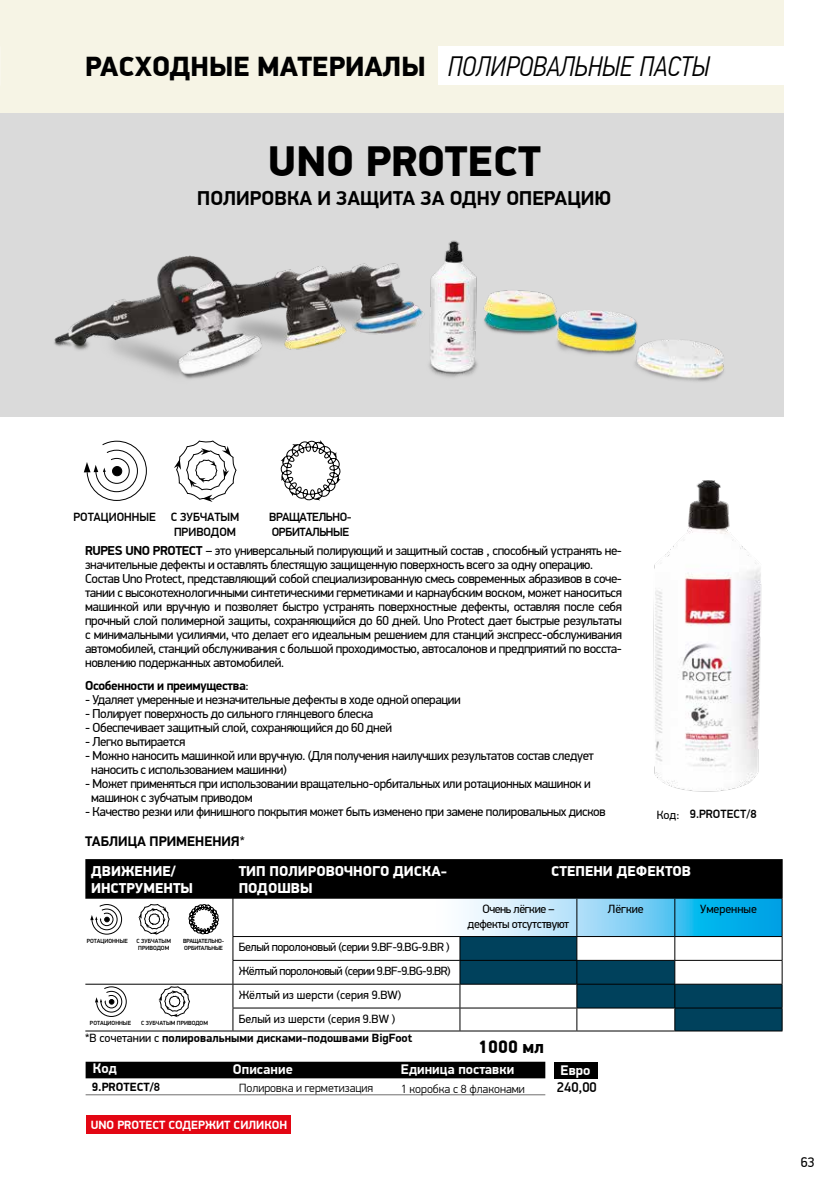
<style>
.page{position:relative;width:840px;height:1191px;background:#fff}
.page>*{position:absolute;margin:0;border:0;box-sizing:border-box;transform-origin:0 0}
.t1{font:900 43.2px "PF Din Display Pro";color:#000}
.t2{font:900 28px "PF Din Display Pro";color:#000}
.t3{font:700 20.2px "PF Din Display Pro";color:#000}
.t4{font:900 18px "PF Din Display Pro";color:#000}
.t5{font:900 14.4px/17.2px "PF Din Display Pro";color:#fff}
.t6{font:700 14px "PF Din Display Pro";color:#fff}
.t7{font:700 14px "PF Din Display Pro";color:#000}
.t8{font:500 14px "PF Din Display Pro";color:#000}
.t9{font:14px "PF Din Display Pro";color:#000}
.t10{font:13px/14px "PF Din Display Pro";letter-spacing:-.03em;color:#000}
.t11{font:700 13px "PF Din Display Pro";letter-spacing:-.03em;color:#000}
.t12{font:12px/23.8px "PF Din Display Pro";letter-spacing:-.03em;color:#000;text-align:center}
.t13{font:700 12px "PF Din Display Pro";color:#000}
.t14{font:300 12px "PF Din Display Pro";color:#000}
.t15{font:500 12px/14.4px "PF Din Display Pro";color:#000}
.t16{font:700 12px "PF Din Display Pro";color:#fff}
.t17{font:500 12px/14.4px "PF Din Display Pro";letter-spacing:-.03em;color:#000}
.t18{font:12px "PF Din Display Pro";color:#000}
.t19{font:500 6px/7.2px "PF Din Display Pro";color:#000}
.t20{font:500 6px/7.2px "PF Din Display Pro";letter-spacing:-.03em;color:#000}
.s1{font-family:"PF Din Text Cond Pro";font-weight:300;font-style:italic}
.s2{font-weight:700}
.s3{font-weight:400}
</style>
<div class="page">
<svg style="left:431px;top:898px;width:350px;height:38px;background:#82d0f0"></svg>
<img style="left:653px;top:480px;width:109px;height:312px">
<div style="left:0;top:0;width:782px;height:113px;background:#f6f4e5"></div>
<svg style="left:280px;top:440px;width:61px;height:60px"></svg>
<svg style="left:84px;top:441px;width:63px;height:60px"></svg>
<svg style="left:174px;top:441px;width:62px;height:61px"></svg>
<svg style="left:90px;top:904px;width:32px;height:30px"></svg>
<svg style="left:95px;top:986px;width:31px;height:30px"></svg>
<svg style="left:158px;top:986px;width:32px;height:31px"></svg>
<svg style="left:138px;top:904px;width:31px;height:31px"></svg>
<svg style="left:188px;top:904px;width:31px;height:30px"></svg>
<div style="left:0;top:113px;width:782px;height:304px;background:#dadada"></div>
<img style="left:54px;top:240px;width:670px;height:142px">
<div style="left:85px;top:859px;width:696px;height:39px;background:#000"></div>
<hr style="left:781px;top:859px;width:1px;height:39px;background:#000">
<hr style="left:232px;top:859px;width:1px;height:39px;background:#000">
<hr style="left:576px;top:898px;width:1px;height:38px;background:#000">
<hr style="left:674px;top:898px;width:1px;height:38px;background:#000">
<hr style="left:781px;top:898px;width:1px;height:38px;background:#000">
<hr style="left:232px;top:936px;width:227px;height:1px;background:#000">
<hr style="left:232px;top:960px;width:227px;height:1px;background:#000">
<hr style="left:233px;top:983px;width:226px;height:1px;background:#000">
<hr style="left:232px;top:1007px;width:227px;height:1px;background:#000">
<svg style="left:232px;top:937px;width:1px;height:93px"></svg>
<hr style="left:233px;top:1030px;width:226px;height:1px;background:#000">
<svg style="left:459px;top:936px;width:323px;height:95px"></svg>
<hr style="left:576px;top:983px;width:98px;height:1px;background:#000">
<hr style="left:674px;top:983px;width:108px;height:1px;background:#000">
<hr style="left:232px;top:898px;width:1px;height:38px;background:#000">
<hr style="left:85px;top:983px;width:148px;height:1px;background:#000">
<hr style="left:85px;top:1030px;width:148px;height:1px;background:#000">
<div style="left:438px;top:47px;width:384px;height:38px;background:#fff"></div>
<div style="left:86px;top:1115px;width:204px;height:18px;background:#e30613"></div>
<div style="left:86px;top:1061px;width:459px;height:17px;background:#000"></div>
<hr style="left:86px;top:1094px;width:459px;height:1px;background:#706f6f">
<div style="left:553px;top:1061px;width:44px;height:17px;background:#000"></div>
<h2 class="t2" style="left:85px;top:49px;width:625px">РАСХОДНЫЕ МАТЕРИАЛЫ <span class="s1">ПОЛИРОВАЛЬНЫЕ ПАСТЫ</span></h2>
<h1 class="t1" style="left:268px;top:134px;width:274px">UNO PROTECT</h1>
<h3 class="t3" style="left:197px;top:186px;width:415px">ПОЛИРОВКА И ЗАЩИТА ЗА ОДНУ ОПЕРАЦИЮ</h3>
<p class="t15" style="left:73px;top:510px;width:84px">РОТАЦИОННЫЕ</p>
<p class="t15" style="left:170px;top:510px;width:70px">С ЗУБЧАТЫМ<br>ПРИВОДОМ</p>
<p class="t17" style="left:269px;top:510px;width:84px">ВРАЩАТЕЛЬНО-<br>ОРБИТАЛЬНЫЕ</p>
<p class="t10" style="left:85px;top:544px;width:538px"><span class="s2">RUPES UNO PROTECT</span> – это универсальный полирующий и защитный состав , способный устранять не&shy;значительные дефекты и оставлять блестящую защищенную поверхность всего за одну операцию.<br>Состав Uno Protect, представляющий собой специализированную смесь современных абразивов в соче&shy;тании с высокотехнологичными синтетическими герметиками и карнаубским воском, может наноситься машинкой или вручную и позволяет быстро устранять поверхностные дефекты, оставляя после себя прочный слой полимерной защиты, сохраняющийся до 60 дней. Uno Protect дает быстрые результаты с минимальными усилиями, что делает его идеальным решением для станций экспресс-обслуживания автомобилей, станций обслуживания с большой проходимостью, автосалонов и предприятий по восста&shy;новлению подержанных автомобилей.</p>
<p class="t11" style="left:85px;top:678px;width:165px">Особенности и преимущества<span class="s3">:</span></p>
<p class="t10" style="left:85px;top:693px;width:377px">- Удаляет умеренные и незначительные дефекты в ходе одной операции</p>
<p class="t10" style="left:85px;top:707px;width:289px">- Полирует поверхность до сильного глянцевого блеска</p>
<p class="t10" style="left:85px;top:721px;width:308px">- Обеспечивает защитный слой, сохраняющийся до 60 дней</p>
<p class="t10" style="left:85px;top:735px;width:102px">- Легко вытирается</p>
<p class="t10" style="left:91px;top:749px;width:504px;text-indent:-6px">- Можно наносить машинкой или вручную. (Для получения наилучших результатов состав следует наносить с использованием машинки)</p>
<p class="t10" style="left:91px;top:777px;width:501px;text-indent:-6px">- Может применяться при использовании вращательно-орбитальных или ротационных машинок и машинок с зубчатым приводом</p>
<p class="t10" style="left:85px;top:805px;width:522px">- Качество резки или финишного покрытия может быть изменено при замене полировальных дисков</p>
<p class="t7" style="left:85px;top:833px;width:161px">ТАБЛИЦА ПРИМЕНЕНИЯ<span class="s3">*</span></p>
<p class="t12" style="left:656px;top:802px;width:24px">Код:</p>
<p class="t15" style="left:689px;top:807px;width:68px">9.PROTECT/8</p>
<p class="t5" style="left:91px;top:862px;width:103px">ДВИЖЕНИЕ/<br>ИНСТРУМЕНТЫ</p>
<p class="t5" style="left:238px;top:862px;width:210px">ТИП ПОЛИРОВОЧНОГО ДИСКА-<br>ПОДОШВЫ</p>
<p class="t5" style="left:551px;top:862px;width:141px">СТЕПЕНИ ДЕФЕКТОВ</p>
<p class="t12" style="left:467px;top:902px;width:103px;line-height:14.4px">Очень лёгкие – дефекты отсутствуют</p>
<p class="t12" style="left:607px;top:897px;width:37px">Лёгкие</p>
<p class="t18" style="left:699px;top:902px;width:58px">Умеренные</p>
<p class="t12" style="left:238px;top:935px;width:213px;text-align:left">Белый поролоновый (серии 9.BF-9.BG-9.BR )<br>Жёлтый поролоновый (серии 9.BF-9.BG-9.BR)<br>Жёлтый из шерсти (серия 9.BW)<br>Белый из шерсти (серия 9.BW )</p>
<p class="t19" style="left:87px;top:937px;width:43px">РОТАЦИОННЫЕ</p>
<p class="t19" style="left:136px;top:937px;width:36px">С ЗУБЧАТЫМ<br>ПРИВОДОМ</p>
<p class="t20" style="left:183px;top:937px;width:43px">ВРАЩАТЕЛЬНО-<br>ОРБИТАЛЬНЫЕ</p>
<p class="t19" style="left:90px;top:1019px;width:43px">РОТАЦИОННЫЕ</p>
<p class="t19" style="left:141px;top:1020px;width:68px">С ЗУБЧАТЫМ ПРИВОДОМ</p>
<p class="t13" style="left:85px;top:1030px;width:328px"><span class="s3">*В сочетании с</span> полировальными дисками-подошвами BigFoot</p>
<h3 class="t4" style="left:478px;top:1035px;width:67px">1000 мл</h3>
<p class="t6" style="left:93px;top:1060px;width:26px">Код</p>
<p class="t13" style="left:92px;top:1080px;width:70px">9.PROTECT/8</p>
<p class="t6" style="left:233px;top:1061px;width:61px">Описание</p>
<p class="t14" style="left:239px;top:1080px;width:135px">Полировка и герметизация</p>
<p class="t16" style="left:91px;top:1118px;width:198px">UNO PROTECT СОДЕРЖИТ СИЛИКОН</p>
<p class="t6" style="left:401px;top:1061px;width:115px">Единица поставки</p>
<p class="t14" style="left:401px;top:1081px;width:125px">1 коробка с 8 флаконами</p>
<p class="t6" style="left:560px;top:1061px;width:31px">Евро</p>
<p class="t8" style="left:556px;top:1078px;width:41px">240,00</p>
<p class="t9" style="left:800px;top:1154px;width:15px">63</p>
</div>
